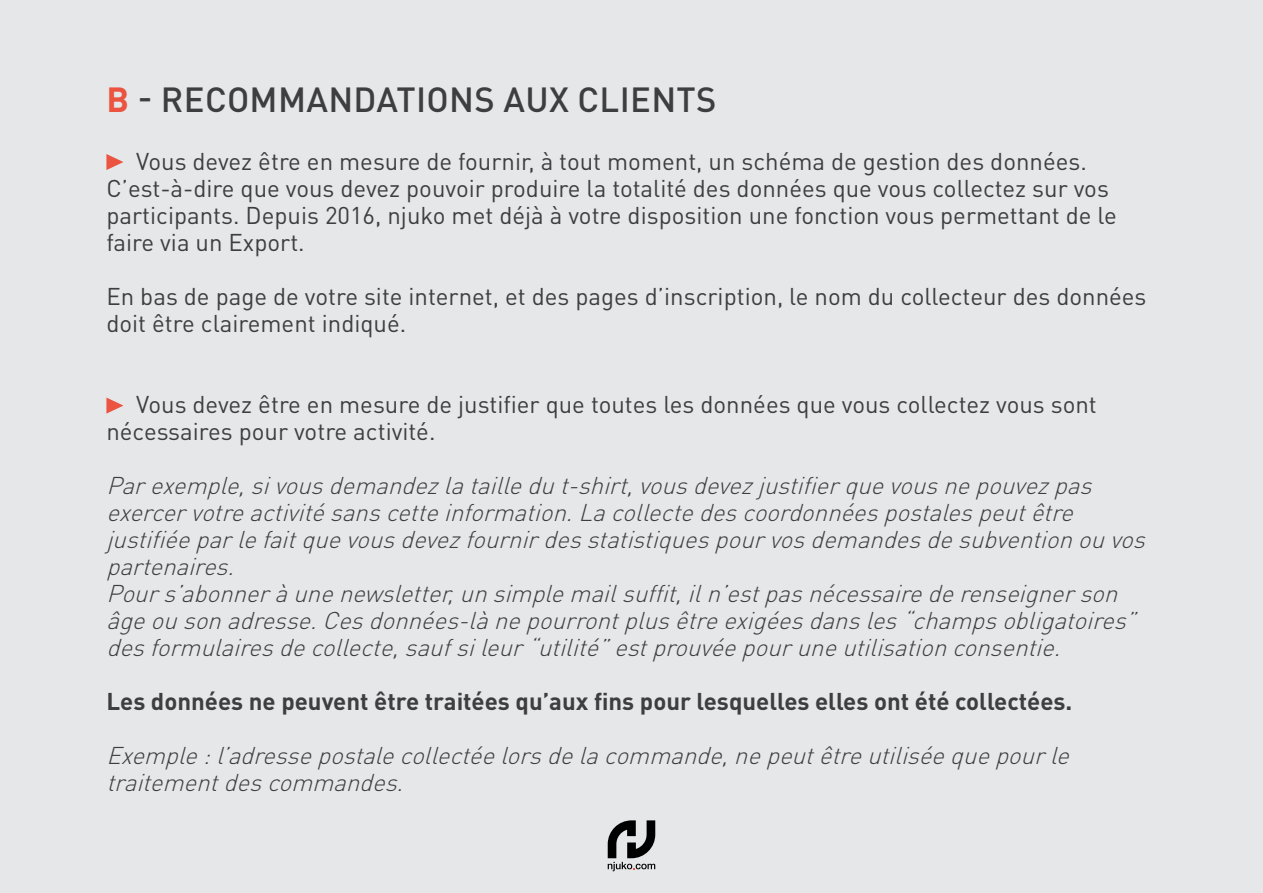
<style>
.page{position:relative;width:1263px;height:893px;background:#e6e7e9}
.page>*{position:absolute;margin:0;border:0;box-sizing:border-box;transform-origin:0 0}
.t1{font:500 34.5px "DIN Pro";letter-spacing:.01em;color:#3e3e3f}
.t2{font:italic 300 24px/27px "DIN Pro";color:#3e3e3f}
.t3{font:24px/27px "DIN Pro";color:#3e3e3f}
.t4{font:700 24px "DIN Pro";color:#3e3e3f}
.s1{font-weight:700;color:#ea5440}
</style>
<div class="page">
<svg style="left:608px;top:820px;width:47px;height:51px"></svg>
<svg style="left:106px;top:154px;width:17px;height:16px"></svg>
<svg style="left:106px;top:398px;width:17px;height:16px"></svg>
<p class="t1" style="left:107px;top:76px;width:611px"><span class="s1">B</span> - RECOMMANDATIONS AUX CLIENTS</p>
<p class="t3" style="left:106px;top:147px;width:1012px;text-indent:30px">Vous devez être en mesure de fournir, à tout moment, un schéma de gestion des données.<br>C’est-à-dire que vous devez pouvoir produire la totalité des données que vous collectez sur vos participants. Depuis 2016, njuko met déjà à votre disposition une fonction vous permettant de le faire via un Export.</p>
<p class="t3" style="left:106px;top:282px;width:1041px">En bas de page de votre site internet, et des pages d’inscription, le nom du collecteur des données doit être clairement indiqué.</p>
<p class="t3" style="left:106px;top:390px;width:992px;text-indent:30px">Vous devez être en mesure de justifier que toutes les données que vous collectez vous sont nécessaires pour votre activité.</p>
<p class="t2" style="left:106px;top:471px;width:1048px">Parexemple,sivousdemandezlatailledut-shirt,vousdevezjustifierquevousnepouvezpas exercervotreactivitésanscetteinformation.Lacollectedescoordonnéespostalespeutêtre justifiéeparlefaitquevousdevezfournirdesstatistiquespourvosdemandesdesubventionouvos partenaires.</p>
<p class="t2" style="left:106px;top:579px;width:1039px">Pours’abonneràunenewsletter,unsimplemailsuffit,iln’estpasnécessairederenseignerson âgeousonadresse.Cesdonnées-lànepourrontplusêtreexigéesdansles“champsobligatoires” desformulairesdecollecte,saufsileur“utilité”estprouvéepouruneutilisationconsentie.</p>
<p class="t4" style="left:106px;top:685px;width:967px">Les données ne peuvent être traitées qu’aux fins pour lesquelles elles ont été collectées.</p>
<p class="t2" style="left:106px;top:741px;width:972px">Exemple:l’adressepostalecollectéelorsdelacommande,nepeutêtreutiliséequepourle traitementdescommandes.</p>
</div>
